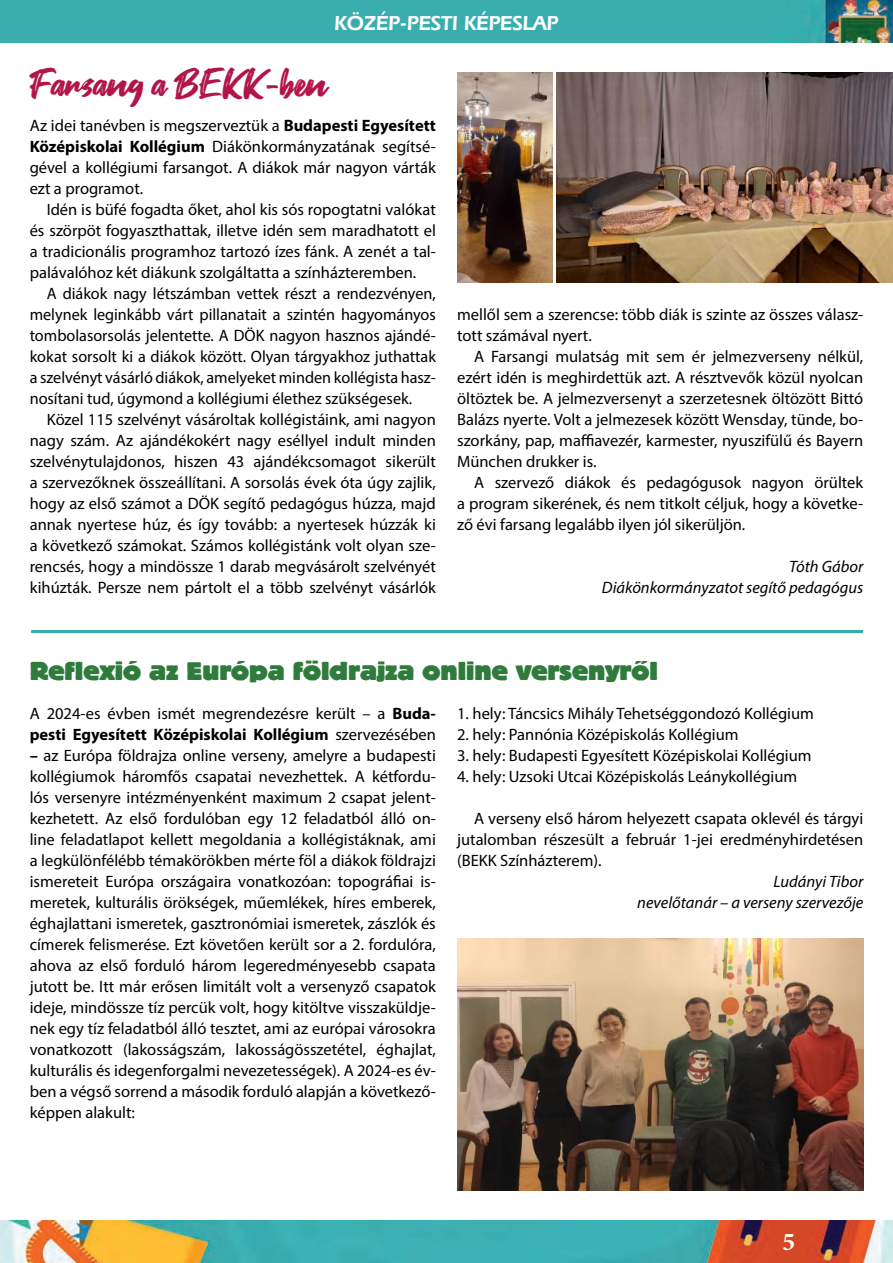
<style>
.page{position:relative;width:893px;height:1263px;background:#fff}
.page>*{position:absolute;margin:0;border:0;box-sizing:border-box;transform-origin:0 0}
.t1{font:37.5px "Fontjek";color:#b21647}
.t2{font:27px "Block T Hea H Heavy";color:#2e7b3b}
.t3{font:700 25.5px "Minion Pro";color:#fff}
.t4{font:600 21px "Eras IT Cby BT";color:#fff}
.t5{font:16.5px/21px "Myriad Pro";color:#000;text-align:justify}
.t6{font:italic 16.5px/21px "Myriad Pro";color:#000;text-align:right}
.s1{font-weight:700}
</style>
<div class="page">
<img style="left:0;top:0;width:893px;height:43px">
<img style="left:0;top:1220px;width:893px;height:43px">
<img style="left:457px;top:72px;width:95px;height:211px">
<img style="left:556px;top:72px;width:337px;height:211px">
<img style="left:457px;top:938px;width:406px;height:253px">
<hr style="left:31px;top:630px;width:832px;height:3px;background:#36adad">
<p class="t4" style="left:334px;top:15px;width:226px">KÖZÉP-PESTI KÉPESLAP</p>
<h1 class="t1" style="left:30px;top:72px;width:299px">Farsang a BEKK-ben</h1>
<p class="t5" style="left:30px;top:117px;width:408px">Az idei tanévben is megszerveztük a <span class="s1">Budapesti Egyesített Középiskolai Kollégium</span> Diákönkormányzatának segítsé&shy;gével a kollégiumi farsangot. A diákok már nagyon várták ezt a programot.</p>
<p class="t5" style="left:30px;top:201px;width:408px;text-indent:17px">Idén is büfé fogadta őket, ahol kis sós ropogtatni valókat és szörpöt fogyaszthattak, illetve idén sem maradhatott el a tradicionális programhoz tartozó ízes fánk. A zenét a tal&shy;palávalóhoz két diákunk szolgáltatta a színházteremben.</p>
<p class="t5" style="left:30px;top:285px;width:408px;text-indent:17px">A diákok nagy létszámban vettek részt a rendezvényen, melynek leginkább várt pillanatait a szintén hagyományos tombolasorsolás jelentette. A DÖK nagyon hasznos ajándé&shy;kokat sorsolt ki a diákok között. Olyan tárgyakhoz juthattak a szelvényt vásárló diákok, amelyeket minden kollégista hasz&shy;nosítani tud, úgymond a kollégiumi élethez szükségesek.</p>
<p class="t5" style="left:30px;top:411px;width:408px;text-indent:17px">Közel 115 szelvényt vásároltak kollégistáink, ami nagyon nagy szám. Az ajándékokért nagy eséllyel indult minden szelvénytulajdonos, hiszen 43 ajándékcsomagot sikerült a szervezőknek összeállítani. A sorsolás évek óta úgy zajlik, hogy az első számot a DÖK segítő pedagógus húzza, majd annak nyertese húz, és így tovább: a nyertesek húzzák ki a következő számokat. Számos kollégistánk volt olyan sze&shy;rencsés, hogy a mindössze 1 darab megvásárolt szelvényét kihúzták. Persze nem pártolt el a több szelvényt vásárlók</p>
<p class="t5" style="left:457px;top:306px;width:408px">mellől sem a szerencse: több diák is szinte az összes válasz&shy;tott számával nyert.</p>
<p class="t5" style="left:457px;top:348px;width:408px;text-indent:17px">A Farsangi mulatság mit sem ér jelmezverseny nélkül, ezért idén is meghirdettük azt. A résztvevők közül nyolcan öltöztek be. A jelmezversenyt a szerzetesnek öltözött Bittó Balázs nyerte. Volt a jelmezesek között Wensday, tünde, bo&shy;szorkány, pap, maffiavezér, karmester, nyuszifülű és Bayern München drukker is.</p>
<p class="t5" style="left:457px;top:474px;width:408px;text-indent:17px">A szervező diákok és pedagógusok nagyon örültek a program sikerének, és nem titkolt céljuk, hogy a követke&shy;ző évi farsang legalább ilyen jól sikerüljön.</p>
<p class="t6" style="left:602px;top:558px;width:263px">Tóth Gábor<br>Diákönkormányzatot segítő pedagógus</p>
<h2 class="t2" style="left:30px;top:656px;width:630px">Reflexió az Európa földrajza online versenyről</h2>
<p class="t5" style="left:30px;top:705px;width:408px">A 2024-es évben ismét megrendezésre került – a <span class="s1">Buda&shy;pesti Egyesített Középiskolai Kollégium</span> szervezésében</p>
<p class="t5" style="left:30px;top:747px;width:408px"><span class="s1">–</span> az Európa földrajza online verseny, amelyre a budapesti kollégiumok háromfős csapatai nevezhettek. A kétfordu&shy;lós versenyre intézményenként maximum 2 csapat jelent&shy;kezhetett. Az első fordulóban egy 12 feladatból álló on&shy;line feladatlapot kellett megoldania a kollégistáknak, ami a legkülönfélébb témakörökben mérte föl a diákok földrajzi ismereteit Európa országaira vonatkozóan: topográfiai is&shy;meretek, kulturális örökségek, műemlékek, híres emberek, éghajlattani ismeretek, gasztronómiai ismeretek, zászlók és címerek felismerése. Ezt követően került sor a 2. fordulóra, ahova az első forduló három legeredményesebb csapata jutott be. Itt már erősen limitált volt a versenyző csapatok ideje, mindössze tíz percük volt, hogy kitöltve visszaküldje&shy;nek egy tíz feladatból álló tesztet, ami az európai városokra vonatkozott (lakosságszám, lakosságösszetétel, éghajlat, kulturális és idegenforgalmi nevezetességek). A 2024-es év&shy;ben a végső sorrend a második forduló alapján a következő&shy;képpen alakult:</p>
<p class="t5" style="left:457px;top:705px;width:358px">1. hely: Táncsics Mihály Tehetséggondozó Kollégium</p>
<p class="t5" style="left:457px;top:726px;width:283px">2. hely: Pannónia Középiskolás Kollégium</p>
<p class="t5" style="left:457px;top:747px;width:356px">3. hely: Budapesti Egyesített Középiskolai Kollégium</p>
<p class="t5" style="left:457px;top:768px;width:341px">4. hely: Uzsoki Utcai Középiskolás Leánykollégium</p>
<p class="t5" style="left:457px;top:810px;width:408px;text-indent:17px">A verseny első három helyezett csapata oklevél és tárgyi jutalomban részesült a február 1-jei eredményhirdetésen (BEKK Színházterem).</p>
<p class="t6" style="left:637px;top:873px;width:227px">Ludányi Tibor<br>nevelőtanár – a verseny szervezője</p>
<h3 class="t3" style="left:782px;top:1231px;width:14px">5</h3>
</div>
